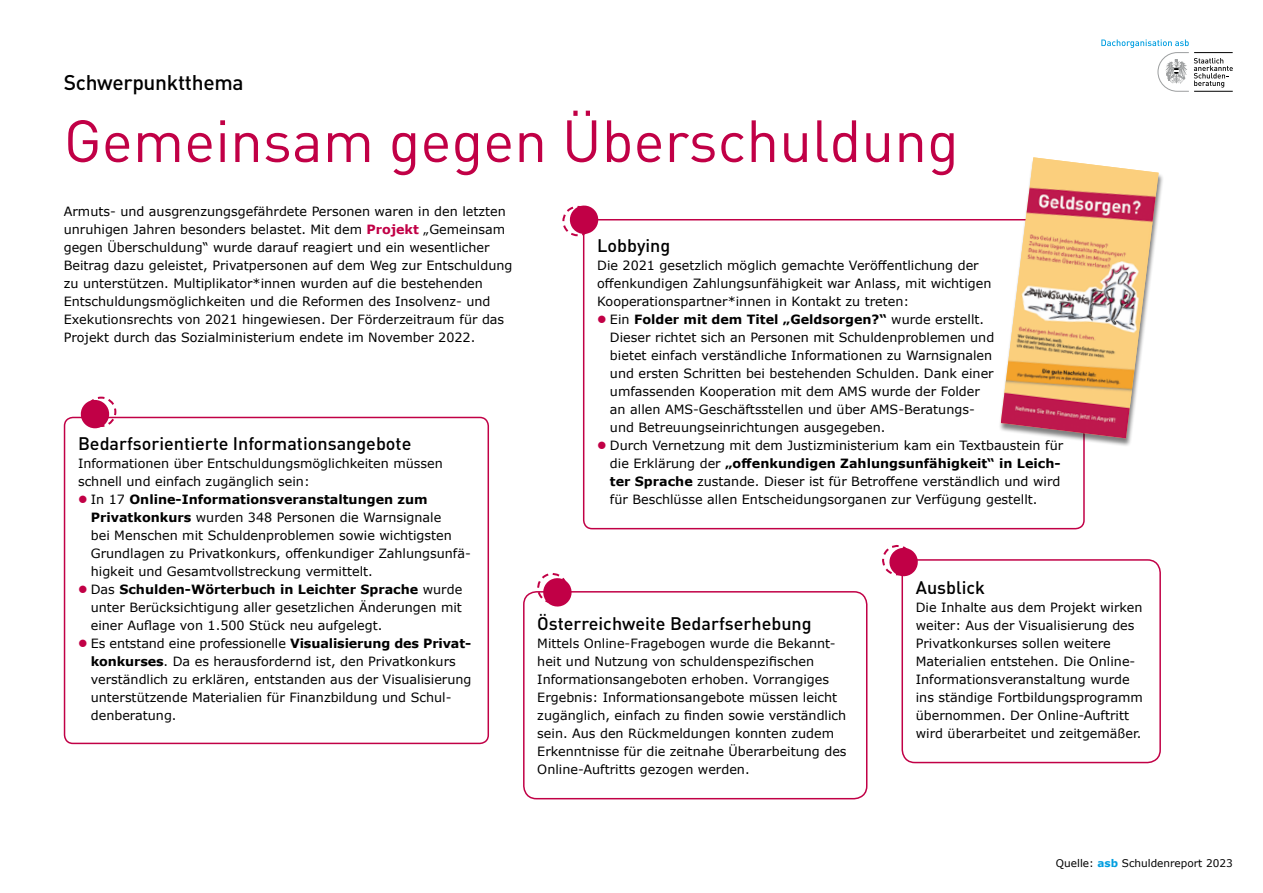
<style>
.page{position:relative;width:1263px;height:893px;background:#fff}
.page>*{position:absolute;margin:0;border:0;box-sizing:border-box;transform-origin:0 0}
.BF_Titel_39pt_H1{font:58.5px "DINOT";color:#c10046}
.BF_Titel_14pt_H3{font:500 21px "DINOT";letter-spacing:-.015em;color:#000}
.BF_Titel_12pt_H4{font:500 18px "DINOT";color:#000}
.BF_Body_p{font:12.75px/18px "Verdana";color:#000}
.t1{font:10.5px "Verdana";color:#000}
.s1{font-weight:700;color:#c10046}
.s2{font-weight:700}
.s3{font-weight:700;color:#009ee0}
</style>
<div class="page">
<svg style="left:1101px;top:40px;width:132px;height:52px"></svg>
<div style="left:901px;top:559px;width:260px;height:204px;border:2px solid #c10046;border-radius:13px"></div>
<div style="left:64px;top:417px;width:425px;height:327px;border:2px solid #c10046;border-radius:9px"></div>
<svg style="left:85px;top:396px;width:32px;height:32px"></svg>
<div style="left:81px;top:400px;width:28px;height:28px;background:#c10046;border-radius:50%"></div>
<svg style="left:537px;top:573px;width:35px;height:34px"></svg>
<svg style="left:882px;top:545px;width:38px;height:33px"></svg>
<svg style="left:562px;top:205px;width:37px;height:32px"></svg>
<div style="left:523px;top:591px;width:344px;height:208px;border:2px solid #c10046;border-radius:13px"></div>
<div style="left:583px;top:219px;width:502px;height:310px;border:2px solid #c10046;border-radius:9px"></div>
<div style="left:998px;top:158px;width:166px;height:289px;background:#000;opacity:.5"></div>
<img style="left:1001px;top:157px;width:157px;height:281px">
<p class="BF_Titel_14pt_H3" style="left:64px;top:68px;width:181px">Schwerpunktthema</p>
<p class="BF_Titel_39pt_H1" style="left:64px;top:101px;width:896px">Gemeinsam gegen Überschuldung</p>
<h1 class="BF_Body_p" style="left:64px;top:202px;width:450px">Armuts- und ausgrenzungsgefährdete Personen waren in den letzten unruhigen Jahren besonders belastet. Mit dem <span class="s1">Projekt</span> „Gemeinsam gegen Überschuldung“ wurde darauf reagiert und ein wesentlicher Beitrag dazu geleistet, Privatpersonen auf dem Weg zur Entschuldung zu unterstützen. Multiplikator*innen wurden auf die bestehenden Entschuldungsmöglichkeiten und die Reformen des Insolvenz- und Exekutionsrechts von 2021 hingewiesen. Der Förderzeitraum für das Projekt durch das Sozialministerium endete im November 2022.</h1>
<h2 class="BF_Titel_12pt_H4" style="left:78px;top:431px;width:335px">Bedarfsorientierte Informationsangebote</h2>
<h1 class="BF_Body_p" style="left:78px;top:454px;width:366px">Informationen über Entschuldungsmöglichkeiten müssen schnell und einfach zugänglich sein:</h1>
<p class="BF_Body_p" style="left:91px;top:490px;width:381px">In 17 <span class="s2">Online-Informationsveranstaltungen zum Privatkonkurs</span> wurden 348 Personen die Warnsignale<br>bei Menschen mit Schuldenproblemen sowie wichtigsten Grundlagen zu Privatkonkurs, offenkundiger Zahlungsunfä&shy;higkeit und Gesamtvollstreckung vermittelt.</p>
<p class="BF_Body_p" style="left:91px;top:580px;width:373px;text-align:justify">Das <span class="s2">Schulden-Wörterbuch in Leichter Sprache</span> wurde unter Berücksichtigung aller gesetzlichen Änderungen mit einer Auflage von 1.500 Stück neu aufgelegt.</p>
<p class="BF_Body_p" style="left:91px;top:634px;width:382px">Es entstand eine professionelle <span class="s2">Visualisierung des Privat&shy;konkurses</span>. Da es herausfordernd ist, den Privatkonkurs verständlich zu erklären, entstanden aus der Visualisierung unterstützende Materialien für Finanzbildung und Schul&shy;denberatung.</p>
<h2 class="BF_Titel_12pt_H4" style="left:597px;top:233px;width:75px">Lobbying</h2>
<h1 class="BF_Body_p" style="left:597px;top:256px;width:396px">Die 2021 gesetzlich möglich gemachte Veröffentlichung der offenkundigen Zahlungsunfähigkeit war Anlass, mit wichtigen<br>Kooperationspartner*innen in Kontakt zu treten:</h1>
<p class="BF_Body_p" style="left:610px;top:310px;width:386px">Ein <span class="s2">Folder mit dem Titel „Geldsorgen?“</span> wurde erstellt.<br>Dieser richtet sich an Personen mit Schuldenproblemen und bietet einfach verständliche Informationen zu Warnsignalen und ersten Schritten bei bestehenden Schulden. Dank einer umfassenden Kooperation mit dem AMS wurde der Folder an allen AMS-Geschäftsstellen und über AMS-Beratungs&shy;und Betreuungseinrichtungen ausgegeben.</p>
<p class="BF_Body_p" style="left:610px;top:436px;width:455px">Durch Vernetzung mit dem Justizministerium kam ein Textbaustein für die Erklärung der <span class="s2">„offenkundigen Zahlungsunfähigkeit“ in Leich&shy;ter Sprache</span> zustande. Dieser ist für Betroffene verständlich und wird für Beschlüsse allen Entscheidungsorganen zur Verfügung gestellt.</p>
<h2 class="BF_Titel_12pt_H4" style="left:537px;top:611px;width:276px">Österreichweite Bedarfserhebung</h2>
<h1 class="BF_Body_p" style="left:537px;top:634px;width:311px">Mittels Online-Fragebogen wurde die Bekannt&shy;heit und Nutzung von schuldenspezifischen Informationsangeboten erhoben. Vorrangiges Ergebnis: Informationsangebote müssen leicht zugänglich, einfach zu finden sowie verständlich sein. Aus den Rückmeldungen konnten zudem Erkenntnisse für die zeitnahe Überarbeitung des Online-Auftritts gezogen werden.</h1>
<h2 class="BF_Titel_12pt_H4" style="left:916px;top:575px;width:71px">Ausblick</h2>
<h1 class="BF_Body_p" style="left:916px;top:598px;width:229px">Die Inhalte aus dem Projekt wirken weiter: Aus der Visualisierung des Privatkonkurses sollen weitere Materialien entstehen. Die Online-Informationsveranstaltung wurde ins ständige Fortbildungsprogramm übernommen. Der Online-Auftritt wird überarbeitet und zeitgemäßer.</h1>
<p class="t1" style="left:1056px;top:856px;width:178px">Quelle: <span class="s3">asb</span> Schuldenreport 2023</p>
</div>
